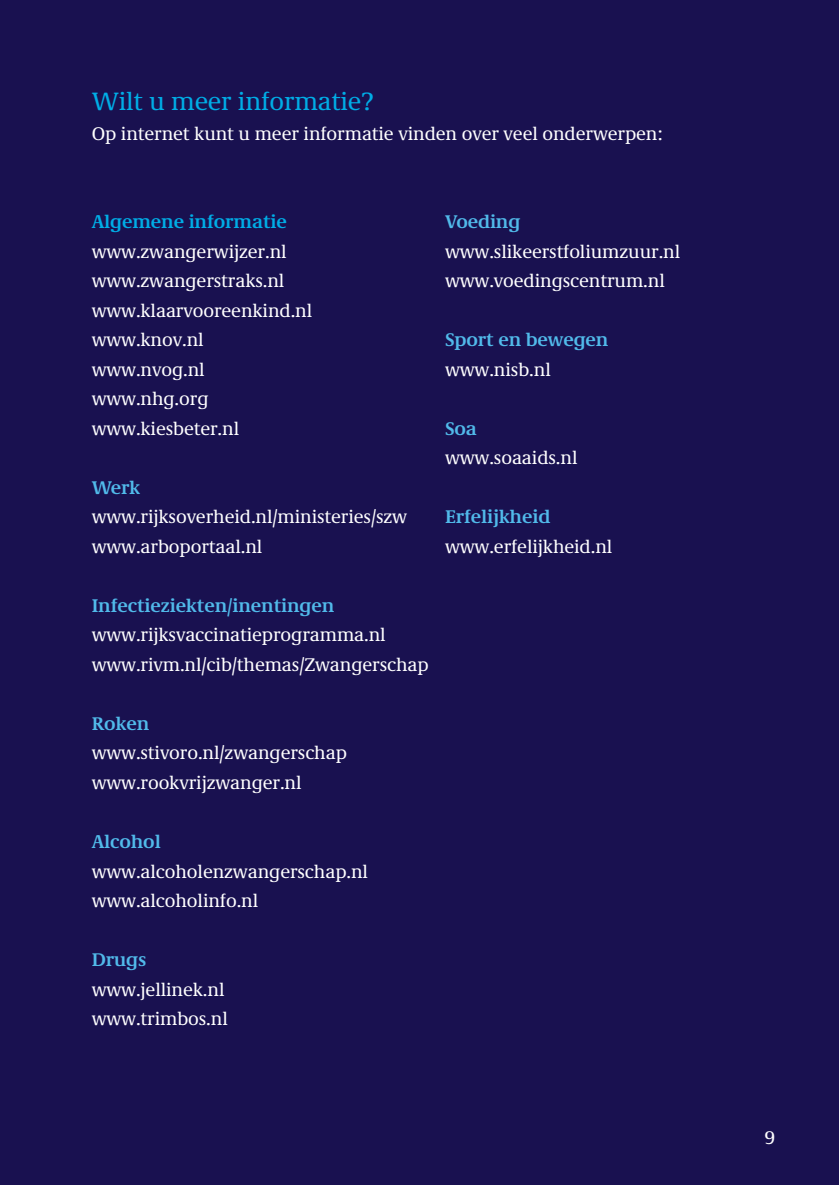
<style>
.page{position:relative;width:839px;height:1185px;background:#191150}
.page>*{position:absolute;margin:0;border:0;box-sizing:border-box;transform-origin:0 0}
.t1{font:26px "RIVM Demos";letter-spacing:-.005em;color:#00ade6}
.t2{font:19px/29.6px "RIVM Demos";letter-spacing:-.005em;color:#fff}
.t3{font:700 19px "RIVM Demos";letter-spacing:-.005em;color:#51baea}
.t4{font:700 19px "RIVM Demos";letter-spacing:-.005em;color:#00ade6}
</style>
<div class="page">
<h1 class="t1" style="left:92px;top:91px;width:283px">Wilt u meer informatie?</h1>
<p class="t2" style="left:92px;top:119px;width:572px">Op internet kunt u meer informatie vinden over veel onderwerpen:</p>
<p class="t4" style="left:92px;top:214px;width:197px">Algemene informatie</p>
<p class="t2" style="left:92px;top:237px;width:222px">www.zwangerwijzer.nl www.zwangerstraks.nl www.klaarvooreenkind.nl www.knov.nl www.nvog.nl www.nhg.org www.kiesbeter.nl</p>
<p class="t3" style="left:92px;top:480px;width:50px">Werk</p>
<p class="t2" style="left:92px;top:503px;width:317px">www.rijksoverheid.nl/ministeries/szw www.arboportaal.nl</p>
<p class="t3" style="left:92px;top:598px;width:244px">Infectieziekten/inentingen</p>
<p class="t2" style="left:92px;top:621px;width:339px">www.rijksvaccinatieprogramma.nl www.rivm.nl/cib/themas/Zwangerschap</p>
<p class="t3" style="left:92px;top:716px;width:59px">Roken</p>
<p class="t2" style="left:92px;top:739px;width:257px">www.stivoro.nl/zwangerschap www.rookvrijzwanger.nl</p>
<p class="t3" style="left:92px;top:834px;width:71px">Alcohol</p>
<p class="t2" style="left:92px;top:857px;width:278px">www.alcoholenzwangerschap.nl www.alcoholinfo.nl</p>
<p class="t3" style="left:445px;top:214px;width:77px">Voeding</p>
<p class="t2" style="left:445px;top:237px;width:237px">www.slikeerstfoliumzuur.nl www.voedingscentrum.nl</p>
<p class="t3" style="left:445px;top:332px;width:165px">Sport en bewegen</p>
<p class="t2" style="left:445px;top:356px;width:107px">www.nisb.nl</p>
<p class="t3" style="left:445px;top:421px;width:33px">Soa</p>
<p class="t2" style="left:445px;top:444px;width:134px">www.soaaids.nl</p>
<p class="t3" style="left:445px;top:509px;width:107px">Erfelijkheid</p>
<p class="t2" style="left:445px;top:533px;width:169px">www.erfelijkheid.nl</p>
<p class="t3" style="left:92px;top:952px;width:56px">Drugs</p>
<p class="t2" style="left:92px;top:975px;width:138px">www.jellinek.nl www.trimbos.nl</p>
<p class="t2" style="left:764px;top:1124px;width:12px">9</p>
</div>
